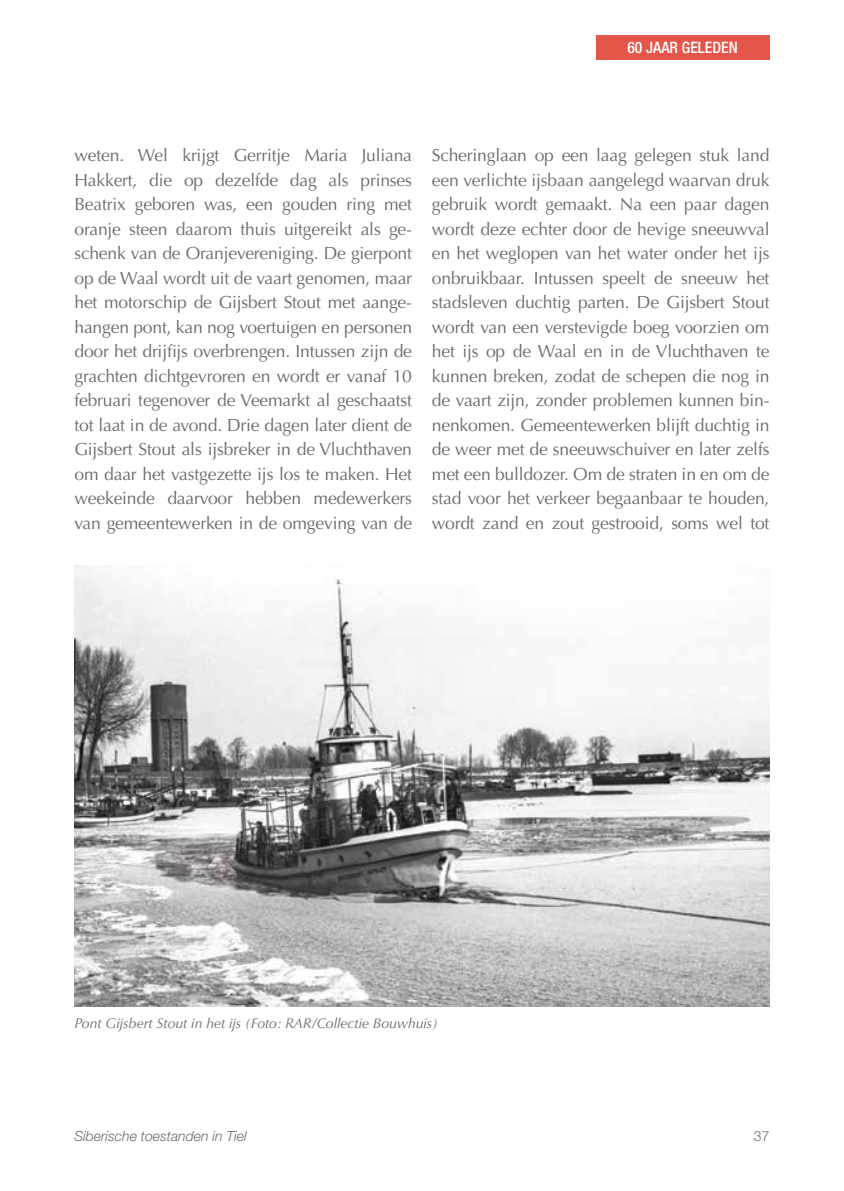
<style>
.page{position:relative;width:844px;height:1191px;background:#fff}
.page>*{position:absolute;margin:0;border:0;box-sizing:border-box;transform-origin:0 0}
.t1{font:17.5px/24.5px "Optima LT Std";letter-spacing:-.01em;color:#6e6a68;text-align:justify}
.t2{font:500 condensed 15.75px "Helvetica Neue LT Std";color:#fff}
.t3{font:italic 14px "Optima LT Std";color:#6e6a68}
.t4{font:italic 300 14px "Helvetica Neue LT Std";color:#6e6a68}
.t5{font:300 14px "Helvetica Neue LT Std";color:#6e6a68}
</style>
<div class="page">
<div style="left:595px;top:35px;width:174px;height:25px;background:#e35649"></div>
<img style="left:74px;top:565px;width:695px;height:441px">
<p class="t2" style="left:627px;top:38px;width:112px">60 JAAR GELEDEN</p>
<p class="t1" style="left:74px;top:143px;width:339px">weten. Wel krijgt Gerritje Maria Juliana Hakkert, die op dezelfde dag als prinses Beatrix geboren was, een gouden ring met oranje steen daarom thuis uitgereikt als ge&shy;schenk van de Oranjevereniging. De gierpont op de Waal wordt uit de vaart genomen, maar het motorschip de Gijsbert Stout met aange&shy;hangen pont, kan nog voertuigen en personen door het drijfijs overbrengen. Intussen zijn de grachten dichtgevroren en wordt er vanaf 10 februari tegenover de Veemarkt al geschaatst tot laat in de avond. Drie dagen later dient de Gijsbert Stout als ijsbreker in de Vluchthaven om daar het vastgezette ijs los te maken. Het weekeinde daarvoor hebben medewerkers van gemeentewerken in de omgeving van de</p>
<p class="t1" style="left:432px;top:143px;width:339px">Scheringlaan op een laag gelegen stuk land een verlichte ijsbaan aangelegd waarvan druk gebruik wordt gemaakt. Na een paar dagen wordt deze echter door de hevige sneeuwval en het weglopen van het water onder het ijs onbruikbaar. Intussen speelt de sneeuw het stadsleven duchtig parten. De Gijsbert Stout wordt van een verstevigde boeg voorzien om het ijs op de Waal en in de Vluchthaven te kunnen breken, zodat de schepen die nog in de vaart zijn, zonder problemen kunnen bin&shy;nenkomen. Gemeentewerken blijft duchtig in de weer met de sneeuwschuiver en later zelfs met een bulldozer. Om de straten in en om de stad voor het verkeer begaanbaar te houden, wordt zand en zout gestrooid, soms wel tot</p>
<p class="t3" style="left:74px;top:1015px;width:365px">Pont Gijsbert Stout in het ijs (Foto: RAR/Collectie Bouwhuis)</p>
<p class="t4" style="left:74px;top:1127px;width:174px">Siberische toestanden in Tiel</p>
<p class="t5" style="left:753px;top:1127px;width:17px">37</p>
</div>
